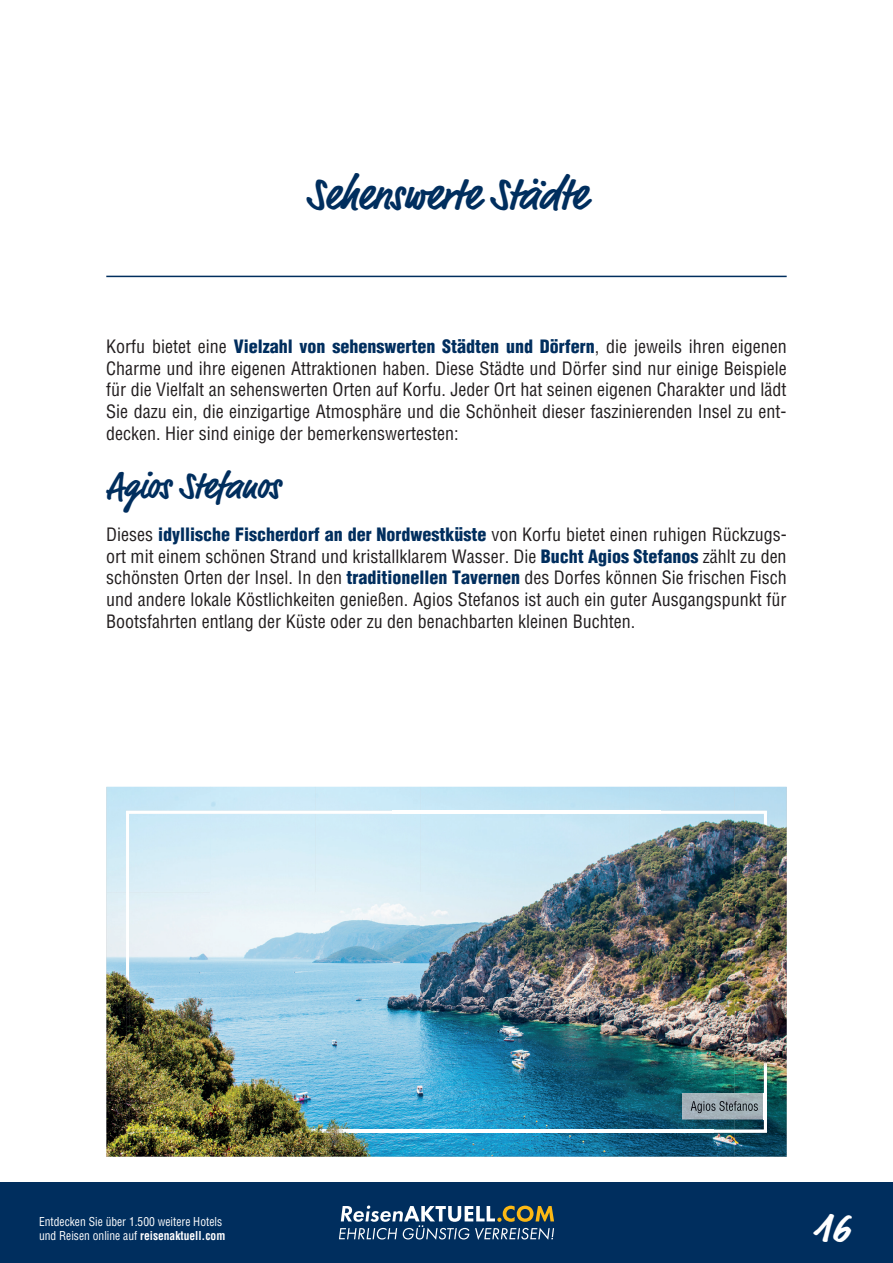
<style>
.page{position:relative;width:893px;height:1263px;background:#fff}
.page>*{position:absolute;margin:0;border:0;box-sizing:border-box;transform-origin:0 0}
.t1{font:700 45px "Market Pro";letter-spacing:-.005em;color:#002e5e;scale:.95 1}
.t2{font:700 42px "Market Pro";color:#fff}
.t3{font:700 37.5px "Market Pro";letter-spacing:-.005em;color:#002e5e;scale:.95 1}
.t4{font:condensed 18px/21.6px "Helvetica LT Std";color:#231f20;text-align:justify}
.t5{font:condensed 12px/14.4px "Helvetica LT Std";color:#fff;scale:.96 1}
.s1{font-weight:900;color:#002e5e}
.s2{font-weight:700}
</style>
<div class="page">
<hr style="left:106px;top:276px;width:681px;height:1px;background:#002e5e">
<div style="left:0;top:1182px;width:893px;height:81px;background:#002e5e"></div>
<svg style="left:339px;top:1205px;width:215px;height:35px"></svg>
<img style="left:106px;top:787px;width:681px;height:370px">
<img style="left:126px;top:811px;width:267px;height:53px">
<img style="left:393px;top:811px;width:267px;height:3px">
<img style="left:660px;top:811px;width:107px;height:53px">
<img style="left:126px;top:864px;width:53px;height:269px">
<img style="left:713px;top:864px;width:54px;height:269px">
<img style="left:179px;top:1130px;width:535px;height:3px">
<img style="left:682px;top:1093px;width:85px;height:26px">
<img style="left:691px;top:1101px;width:67px;height:12px">
<h1 class="t1" style="left:306px;top:163px;width:297px">Sehenswerte Städte</h1>
<p class="t4" style="left:106px;top:336px;width:682px">Korfu bietet eine <span class="s1">Vielzahl von sehenswerten Städten und Dörfern</span>, die jeweils ihren eigenen Charme und ihre eigenen Attraktionen haben. Diese Städte und Dörfer sind nur einige Beispiele für die Vielfalt an sehenswerten Orten auf Korfu. Jeder Ort hat seinen eigenen Charakter und lädt Sie dazu ein, die einzigartige Atmosphäre und die Schönheit dieser faszinierenden Insel zu ent&shy;decken. Hier sind einige der bemerkenswertesten:</p>
<h3 class="t3" style="left:106px;top:460px;width:184px">Agios Stefanos</h3>
<p class="t4" style="left:106px;top:524px;width:682px">Dieses <span class="s1">idyllische Fischerdorf an der Nordwestküste</span> von Korfu bietet einen ruhigen Rückzugs&shy;ort mit einem schönen Strand und kristallklarem Wasser. Die <span class="s1">Bucht Agios Stefanos</span> zählt zu den schönsten Orten der Insel. In den <span class="s1">traditionellen Tavernen</span> des Dorfes können Sie frischen Fisch und andere lokale Köstlichkeiten genießen. Agios Stefanos ist auch ein guter Ausgangspunkt für Bootsfahrten entlang der Küste oder zu den benachbarten kleinen Buchten.</p>
<p class="t5" style="left:39px;top:1214px;width:195px">Entdecken Sie über 1.500 weitere Hotels und Reisen online auf <span class="s2">reisenaktuell.com</span></p>
<h2 class="t2" style="left:813px;top:1198px;width:39px">16</h2>
</div>
